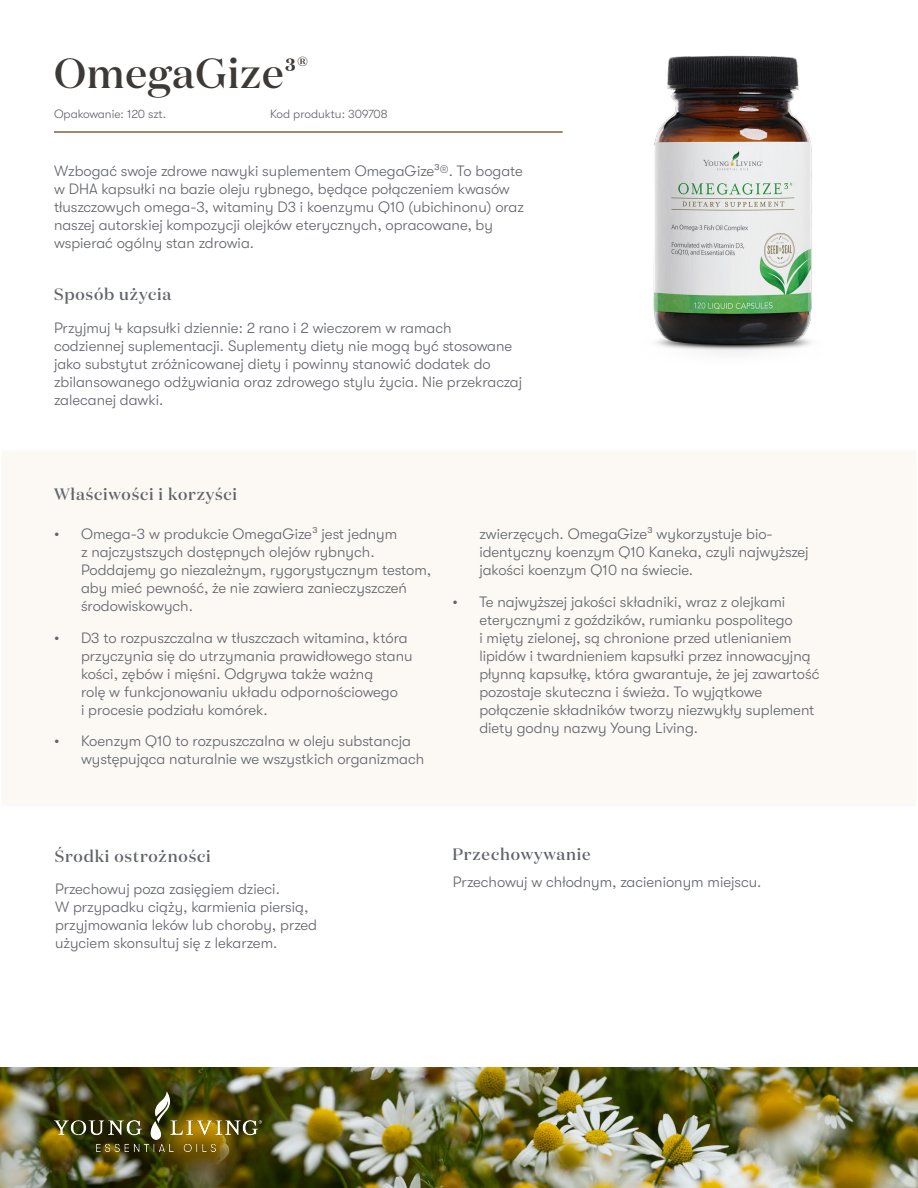
<style>
.page{position:relative;width:918px;height:1188px;background:#fff}
.page>*{position:absolute;margin:0;border:0;box-sizing:border-box;transform-origin:0 0}
.t1{font:500 42px "Domaine Display";letter-spacing:.02em;color:#3d3936}
.t2{font:500 16.5px "Domaine Display";letter-spacing:.05em;color:#61646a}
.t3{font:300 15px/18px "GT Walsheim Pro";color:#61646a}
.t4{font:300 12px "GT Walsheim Pro";color:#61646a}
</style>
<div class="page">
<img style="left:0;top:1067px;width:918px;height:121px">
<div style="left:1px;top:450px;width:916px;height:357px;background:#fcf8f4"></div>
<img style="left:54px;top:1092px;width:208px;height:60px">
<hr style="left:54px;top:131px;width:509px;height:2px;background:#80623b">
<img style="left:539px;top:55px;width:273px;height:299px">
<h1 class="t1" style="left:54px;top:46px;width:256px">OmegaGize³<sup>®</sup></h1>
<p class="t4" style="left:54px;top:107px;width:114px">Opakowanie: 120 szt.</p>
<p class="t4" style="left:270px;top:107px;width:119px">Kod produktu: 309708</p>
<p class="t3" style="left:54px;top:162px;width:471px">Wzbogać swoje zdrowe nawyki suplementem OmegaGize³®. To bogate w DHA kapsułki na bazie oleju rybnego, będące połączeniem kwasów tłuszczowych omega-3, witaminy D3 i koenzymu Q10 (ubichinonu) oraz naszej autorskiej kompozycji olejków eterycznych, opracowane, by wspierać ogólny stan zdrowia.</p>
<p class="t2" style="left:54px;top:283px;width:119px">Sposób użycia</p>
<p class="t3" style="left:54px;top:319px;width:470px">Przyjmuj 4 kapsułki dziennie: 2 rano i 2 wieczorem w ramach codziennej suplementacji. Suplementy diety nie mogą być stosowane jako substytut zróżnicowanej diety i powinny stanowić dodatek do zbilansowanego odżywiania oraz zdrowego stylu życia. Nie przekraczaj zalecanej dawki.</p>
<p class="t2" style="left:54px;top:484px;width:185px">Właściwości i korzyści</p>
<p class="t3" style="left:81px;top:525px;width:352px;text-indent:-27px">• Omega-3 w produkcie OmegaGize³ jest jednym<br>z najczystszych dostępnych olejów rybnych.<br>Poddajemy go niezależnym, rygorystycznym testom, aby mieć pewność, że nie zawiera zanieczyszczeń środowiskowych.</p>
<p class="t3" style="left:81px;top:629px;width:333px;text-indent:-27px">• D3 to rozpuszczalna w tłuszczach witamina, która przyczynia się do utrzymania prawidłowego stanu kości, zębów i mięśni. Odgrywa także ważną<br>rolę w funkcjonowaniu układu odpornościowego<br>i procesie podziału komórek.</p>
<p class="t3" style="left:81px;top:732px;width:345px;text-indent:-27px">• Koenzym Q10 to rozpuszczalna w oleju substancja występująca naturalnie we wszystkich organizmach</p>
<p class="t3" style="left:479px;top:525px;width:331px">zwierzęcych. OmegaGize³ wykorzystuje bio&shy;identyczny koenzym Q10 Kaneka, czyli najwyższej jakości koenzym Q10 na świecie.</p>
<p class="t3" style="left:479px;top:593px;width:342px;text-indent:-27px">• Te najwyższej jakości składniki, wraz z olejkami eterycznymi z goździków, rumianku pospolitego<br>i mięty zielonej, są chronione przed utlenianiem lipidów i twardnieniem kapsułki przez innowacyjną płynną kapsułkę, która gwarantuje, że jej zawartość pozostaje skuteczna i świeża. To wyjątkowe połączenie składników tworzy niezwykły suplement diety godny nazwy Young Living.</p>
<p class="t2" style="left:55px;top:846px;width:157px">Środki ostrożności</p>
<p class="t3" style="left:55px;top:880px;width:263px">Przechowuj poza zasięgiem dzieci.<br>W przypadku ciąży, karmienia piersią, przyjmowania leków lub choroby, przed użyciem skonsultuj się z lekarzem.</p>
<p class="t2" style="left:453px;top:844px;width:140px">Przechowywanie</p>
<p class="t3" style="left:453px;top:873px;width:310px">Przechowuj w chłodnym, zacienionym miejscu.</p>
</div>
